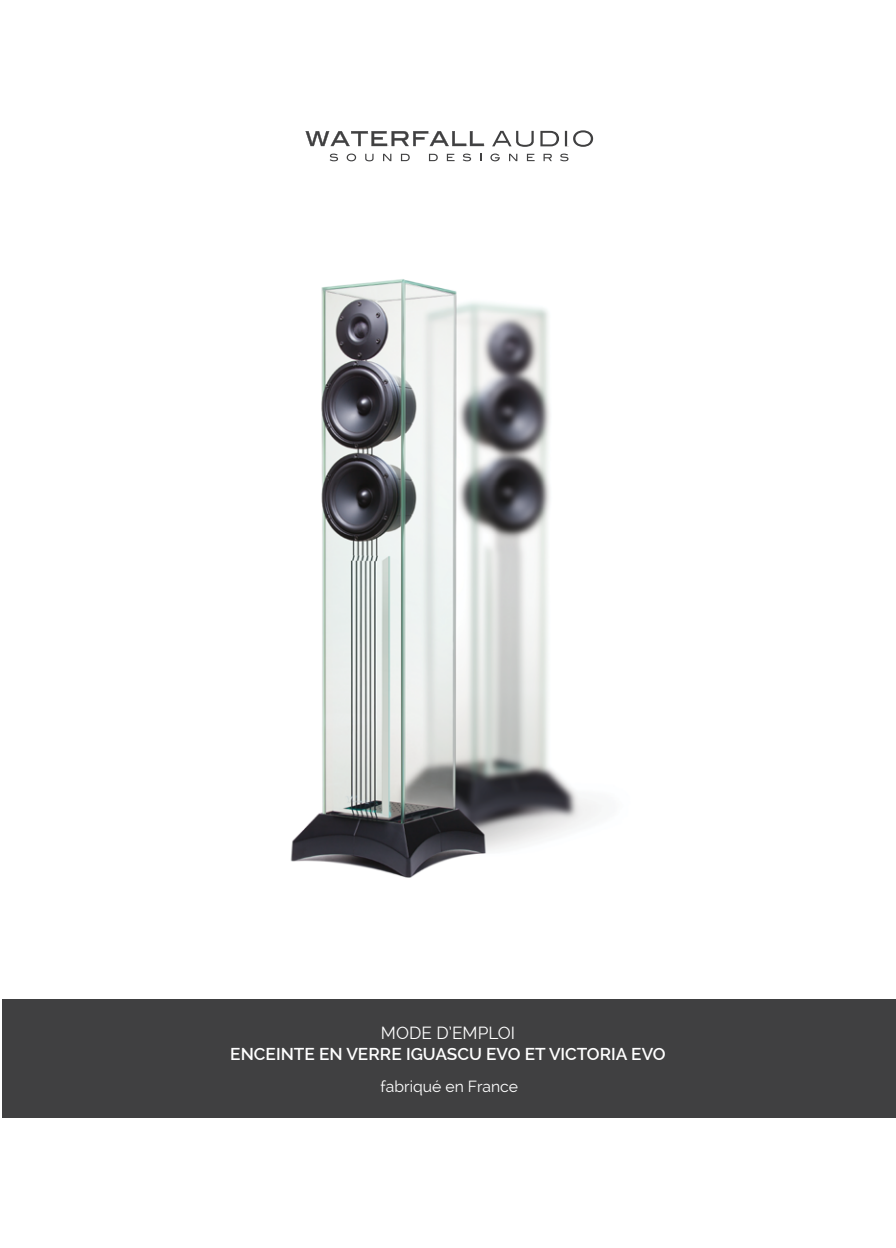
<style>
.page{position:relative;width:896px;height:1248px;background:#fff}
.page>*{position:absolute;margin:0;border:0;box-sizing:border-box;transform-origin:0 0}
.t1{font:600 17.2px "Raleway";color:#fff}
.t2{font:17.2px "Raleway";color:#fff}
.t3{font:15.8px "Raleway";color:#fff}
</style>
<div class="page">
<img style="left:290px;top:130px;width:307px;height:748px">
<svg style="left:305px;top:131px;width:179px;height:15px"></svg>
<svg style="left:492px;top:131px;width:42px;height:16px"></svg>
<svg style="left:540px;top:131px;width:19px;height:15px"></svg>
<svg style="left:565px;top:131px;width:2px;height:15px"></svg>
<svg style="left:573px;top:130px;width:20px;height:17px"></svg>
<svg style="left:330px;top:154px;width:8px;height:7px"></svg>
<svg style="left:347px;top:153px;width:9px;height:8px"></svg>
<svg style="left:365px;top:154px;width:8px;height:7px"></svg>
<svg style="left:383px;top:154px;width:8px;height:7px"></svg>
<svg style="left:401px;top:154px;width:9px;height:7px"></svg>
<svg style="left:429px;top:154px;width:9px;height:7px"></svg>
<svg style="left:447px;top:154px;width:7px;height:7px"></svg>
<svg style="left:463px;top:154px;width:8px;height:7px"></svg>
<svg style="left:490px;top:153px;width:10px;height:8px"></svg>
<svg style="left:509px;top:154px;width:8px;height:7px"></svg>
<svg style="left:527px;top:154px;width:7px;height:7px"></svg>
<svg style="left:543px;top:154px;width:9px;height:7px"></svg>
<svg style="left:560px;top:154px;width:8px;height:7px"></svg>
<div style="left:3px;top:999px;width:893px;height:118px;background:#404041"></div>
<p class="t2" style="left:381px;top:1023px;width:136px">MODE D’EMPLOI</p>
<p class="t1" style="left:230px;top:1044px;width:437px">ENCEINTE EN VERRE IGUASCU EVO ET VICTORIA EVO</p>
<p class="t3" style="left:380px;top:1077px;width:139px">fabriqué en France</p>
</div>
